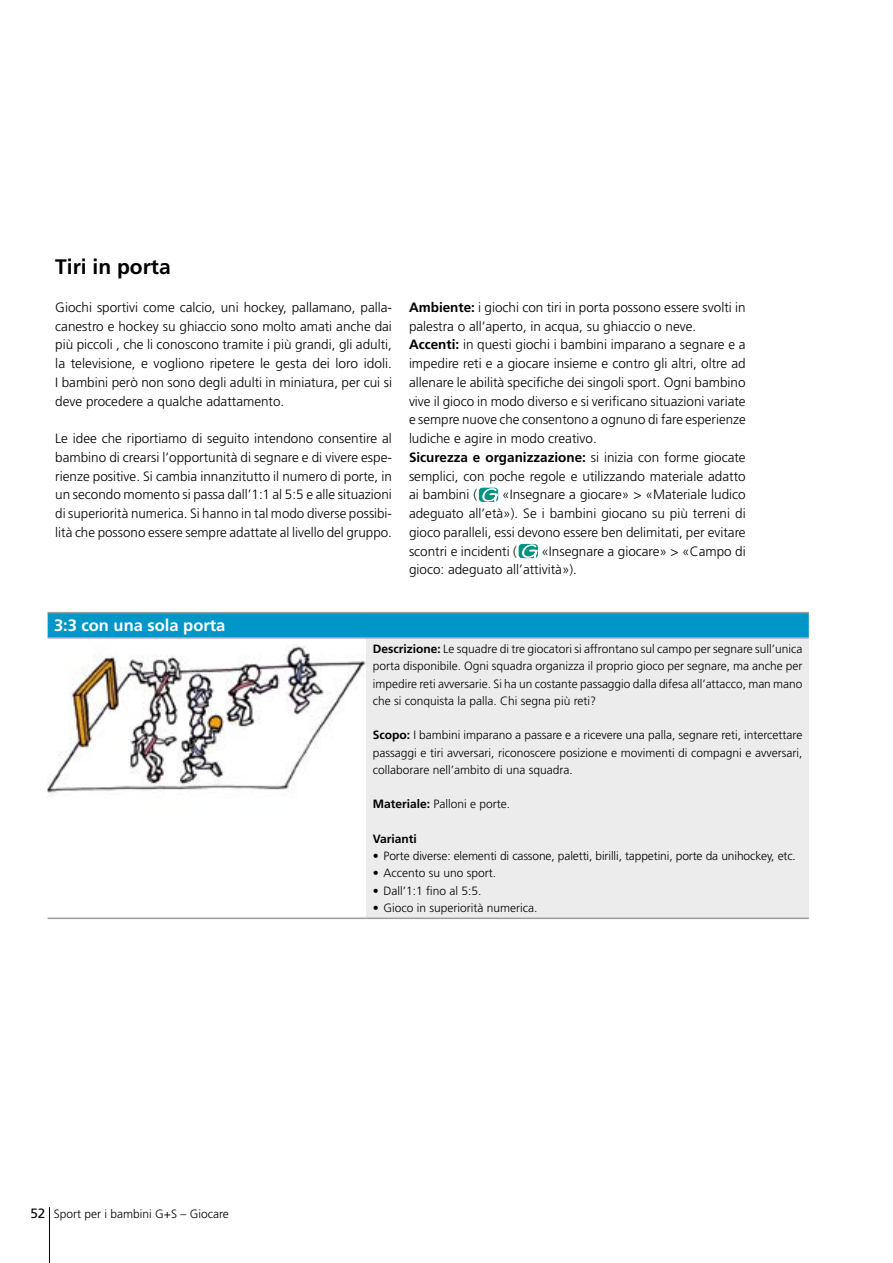
<style>
.page{position:relative;width:893px;height:1263px;background:#fff}
.page>*{position:absolute;margin:0;border:0;box-sizing:border-box;transform-origin:0 0}
._2_Titel_2{font:700 21px "Frutiger LT";color:#000}
._4b_Titel_Tabelle{font:700 16.5px "Frutiger LT";color:#fff}
.Gundtext_i{font:300 13.5px/18.8px "Frutiger LT";color:#000;text-align:justify}
.Tabelle_i{font:300 12px/17.2px "Frutiger LT";color:#000;text-align:justify}
.Tabelle_i_Einzug{font:300 12px "Frutiger LT";letter-spacing:-.01em;color:#000}
.t1{font:12px "Frutiger LT";color:#000}
.Tabelle_i-2{font:700 12px "Frutiger LT";color:#000}
.s1{font-weight:700}
.s2{font-size:13.5px}
</style>
<div class="page">
<hr style="left:49px;top:1207px;width:1px;height:56px;background:#000">
<div style="left:479px;top:488px;width:19px;height:14px;background:#009380;border-radius:4px"></div>
<svg style="left:480px;top:487px;width:18px;height:15px"></svg>
<svg style="left:519px;top:544px;width:19px;height:14px"></svg>
<svg style="left:520px;top:543px;width:17px;height:16px"></svg>
<div style="left:48px;top:613px;width:761px;height:24px;background:#0097c8"></div>
<div style="left:367px;top:638px;width:442px;height:280px;background:#ececec"></div>
<hr style="left:48px;top:612px;width:319px;height:1px;background:#9c9c9d">
<hr style="left:367px;top:612px;width:442px;height:1px;background:#9c9c9d">
<hr style="left:48px;top:637px;width:319px;height:1px;background:#9c9c9d">
<hr style="left:367px;top:637px;width:442px;height:1px;background:#9c9c9d">
<hr style="left:48px;top:917px;width:319px;height:2px;background:#9c9c9d">
<hr style="left:367px;top:917px;width:442px;height:2px;background:#9c9c9d">
<img style="left:48px;top:644px;width:317px;height:154px">
<p class="_2_Titel_2" style="left:55px;top:255px;width:117px">Tiri in porta</p>
<p class="Gundtext_i" style="left:55px;top:298px;width:338px">Giochi sportivi come calcio, uni hockey, pallamano, palla&shy;canestro e hockey su ghiaccio sono molto amati anche dai più piccoli , che li conoscono tramite i più grandi, gli adulti, la televisione, e vogliono ripetere le gesta dei loro idoli.<br>I bambini però non sono degli adulti in miniatura, per cui si deve procedere a qualche adattamento.</p>
<p class="Gundtext_i" style="left:55px;top:429px;width:338px">Le idee che riportiamo di seguito intendono consentire al bambino di crearsi l’opportunità di segnare e di vivere espe&shy;rienze positive. Si cambia innanzitutto il numero di porte, in un secondo momento si passa dall’1:1 al 5:5 e alle situazioni di superiorità numerica. Si hanno in tal modo diverse possibi&shy;lità che possono essere sempre adattate al livello del gruppo.</p>
<p class="_4b_Titel_Tabelle" style="left:54px;top:616px;width:173px">3:3 con una sola porta</p>
<p class="Gundtext_i" style="left:409px;top:298px;width:338px"><span class="s1">Ambiente:</span> i giochi con tiri in porta possono essere svolti in palestra o all’aperto, in acqua, su ghiaccio o neve.</p>
<p class="Gundtext_i" style="left:409px;top:335px;width:338px"><span class="s1">Accenti:</span> in questi giochi i bambini imparano a segnare e a impedire reti e a giocare insieme e contro gli altri, oltre ad allenare le abilità specifiche dei singoli sport. Ogni bambino vive il gioco in modo diverso e si verificano situazioni variate e sempre nuove che consentono a ognuno di fare esperienze ludiche e agire in modo creativo.</p>
<p class="Gundtext_i" style="left:409px;top:448px;width:338px"><span class="s1">Sicurezza e organizzazione:</span> si inizia con forme giocate semplici, con poche regole e utilizzando materiale adatto ai bambini (</p>
<p class="Gundtext_i" style="left:409px;top:485px;width:338px;text-indent:93px">«Insegnare a giocare» &gt; «Materiale ludico adeguato all’età»). Se i bambini giocano su più terreni di gioco paralleli, essi devono essere ben delimitati, per evitare scontri e incidenti (</p>
<p class="Gundtext_i" style="left:409px;top:542px;width:338px;text-indent:132px">«Insegnare a giocare» &gt; «Campo di gioco: adeguato all’attività»).</p>
<p class="t1" style="left:30px;top:1207px;width:140px"><span class="s2">52</span> XXXXXX XXXXXXXX</p>
<p class="Tabelle_i" style="left:54px;top:1206px;width:176px">Sport per i bambini G+S – Giocare</p>
<p class="Tabelle_i" style="left:373px;top:640px;width:431px"><span class="s1">Descrizione:</span> Le squadre di tre giocatori si affrontano sul campo per segnare sull’unica porta disponibile. Ogni squadra organizza il proprio gioco per segnare, ma anche per impedire reti avversarie. Si ha un costante passaggio dalla difesa all’attacco, man mano che si conquista la palla. Chi segna più reti?</p>
<p class="Tabelle_i" style="left:373px;top:727px;width:431px"><span class="s1">Scopo:</span> I bambini imparano a passare e a ricevere una palla, segnare reti, intercettare passaggi e tiri avversari, riconoscere posizione e movimenti di compagni e avversari, collaborare nell’ambito di una squadra.</p>
<p class="Tabelle_i" style="left:373px;top:796px;width:139px"><span class="s1">Materiale:</span> Palloni e porte.</p>
<p class="Tabelle_i-2" style="left:373px;top:832px;width:46px">Varianti</p>
<p class="Tabelle_i_Einzug" style="left:373px;top:849px;width:425px">• Porte diverse: elementi di cassone, paletti, birilli, tappetini, porte da unihockey, etc.</p>
<p class="Tabelle_i_Einzug" style="left:373px;top:866px;width:125px">• Accento su uno sport.</p>
<p class="Tabelle_i_Einzug" style="left:373px;top:884px;width:110px">• Dall’1:1 fino al 5:5.</p>
<p class="Tabelle_i_Einzug" style="left:373px;top:901px;width:166px">• Gioco in superiorità numerica.</p>
</div>
